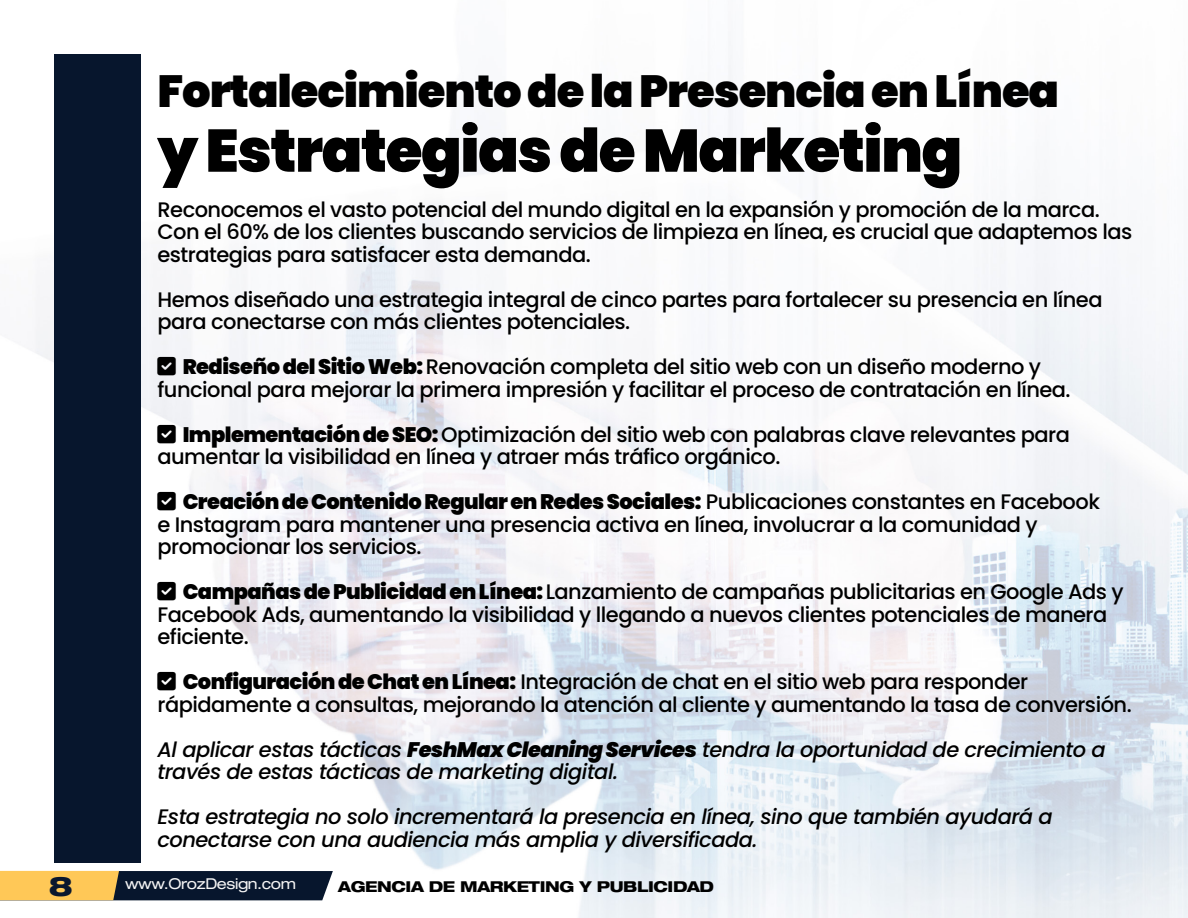
<style>
.page{position:relative;width:1188px;height:918px;background:#fff}
.page>*{position:absolute;margin:0;border:0;box-sizing:border-box;transform-origin:0 0}
.t1{font:900 60px "Poppins";letter-spacing:-.025em;color:#000}
.t2{font:900 45px "Poppins";letter-spacing:-.025em;color:#000}
.t3{font:800 expanded 27px "Helvetica Neue";color:#0a172e}
.t4{font:500 21px/22.5px "Poppins";letter-spacing:-.025em;color:#000}
.t5{font:italic 500 21px/22.5px "Poppins";letter-spacing:-.025em;color:#000}
.t6{font:800 expanded 15px "Helvetica Neue";letter-spacing:-.025em;color:#000}
.t7{font:expanded 15px "Helvetica Neue";letter-spacing:-.025em;color:#f4f4f4}
.s1{font-weight:900}
</style>
<div class="page">
<img style="left:0;top:54px;width:1188px;height:864px">
<svg style="left:0;top:871px;width:333px;height:29px;background:#61583f"></svg>
<div style="left:54px;top:55px;width:86px;height:808px;background:#07162d"></div>
<svg style="left:158px;top:357px;width:18px;height:19px"></svg>
<svg style="left:158px;top:425px;width:18px;height:18px"></svg>
<svg style="left:158px;top:492px;width:18px;height:19px"></svg>
<svg style="left:158px;top:582px;width:18px;height:19px"></svg>
<svg style="left:158px;top:672px;width:18px;height:18px"></svg>
<h2 class="t2" style="left:158px;top:65px;width:903px">Fortalecimiento de la Presencia en Línea</h2>
<h1 class="t1" style="left:158px;top:116px;width:806px">y Estrategias de Marketing</h1>
<p class="t4" style="left:158px;top:198px;width:976px">Reconocemos el vasto potencial del mundo digital en la expansión y promoción de la marca.<br>Con el 60% de los clientes buscando servicios de limpieza en línea, es crucial que adaptemos las estrategias para satisfacer esta demanda.</p>
<p class="t4" style="left:158px;top:288px;width:947px">Hemos diseñado una estrategia integral de cinco partes para fortalecer su presencia en línea para conectarse con más clientes potenciales.</p>
<p class="t4" style="left:158px;top:356px;width:915px">▲❑◆ <span class="s1">Rediseño del Sitio Web:</span> Renovación completa del sitio web con un diseño moderno y funcional para mejorar la primera impresión y facilitar el proceso de contratación en línea.</p>
<p class="t4" style="left:158px;top:423px;width:914px">▲❑◆ <span class="s1">Implementación de SEO:</span> Optimización del sitio web con palabras clave relevantes para aumentar la visibilidad en línea y atraer más tráfico orgánico.</p>
<p class="t4" style="left:158px;top:491px;width:944px">▲❑◆ <span class="s1">Creación de Contenido Regular en Redes Sociales:</span> Publicaciones constantes en Facebook e Instagram para mantener una presencia activa en línea, involucrar a la comunidad y promocionar los servicios.</p>
<p class="t4" style="left:158px;top:581px;width:968px">▲❑◆ <span class="s1">Campañas de Publicidad en Línea:</span> Lanzamiento de campañas publicitarias en Google Ads y<br>Facebook Ads, aumentando la visibilidad y llegando a nuevos clientes potenciales de manera eficiente.</p>
<p class="t4" style="left:158px;top:671px;width:976px">▲❑◆ <span class="s1">Configuración de Chat en Línea:</span> Integración de chat en el sitio web para responder rápidamente a consultas, mejorando la atención al cliente y aumentando la tasa de conversión.</p>
<p class="t5" style="left:158px;top:738px;width:950px">Al aplicar estas tácticas <span class="s1">FeshMax Cleaning Services</span> tendra la oportunidad de crecimiento a través de estas tácticas de marketing digital.</p>
<p class="t5" style="left:158px;top:806px;width:897px">Esta estrategia no solo incrementará la presencia en línea, sino que también ayudará a conectarse con una audiencia más amplia y diversificada.</p>
<p class="t3" style="left:49px;top:869px;width:25px">8</p>
<p class="t7" style="left:125px;top:875px;width:173px">www.OrozDesign.com</p>
<p class="t6" style="left:338px;top:877px;width:377px">AGENCIA DE MARKETING Y PUBLICIDAD</p>
</div>
